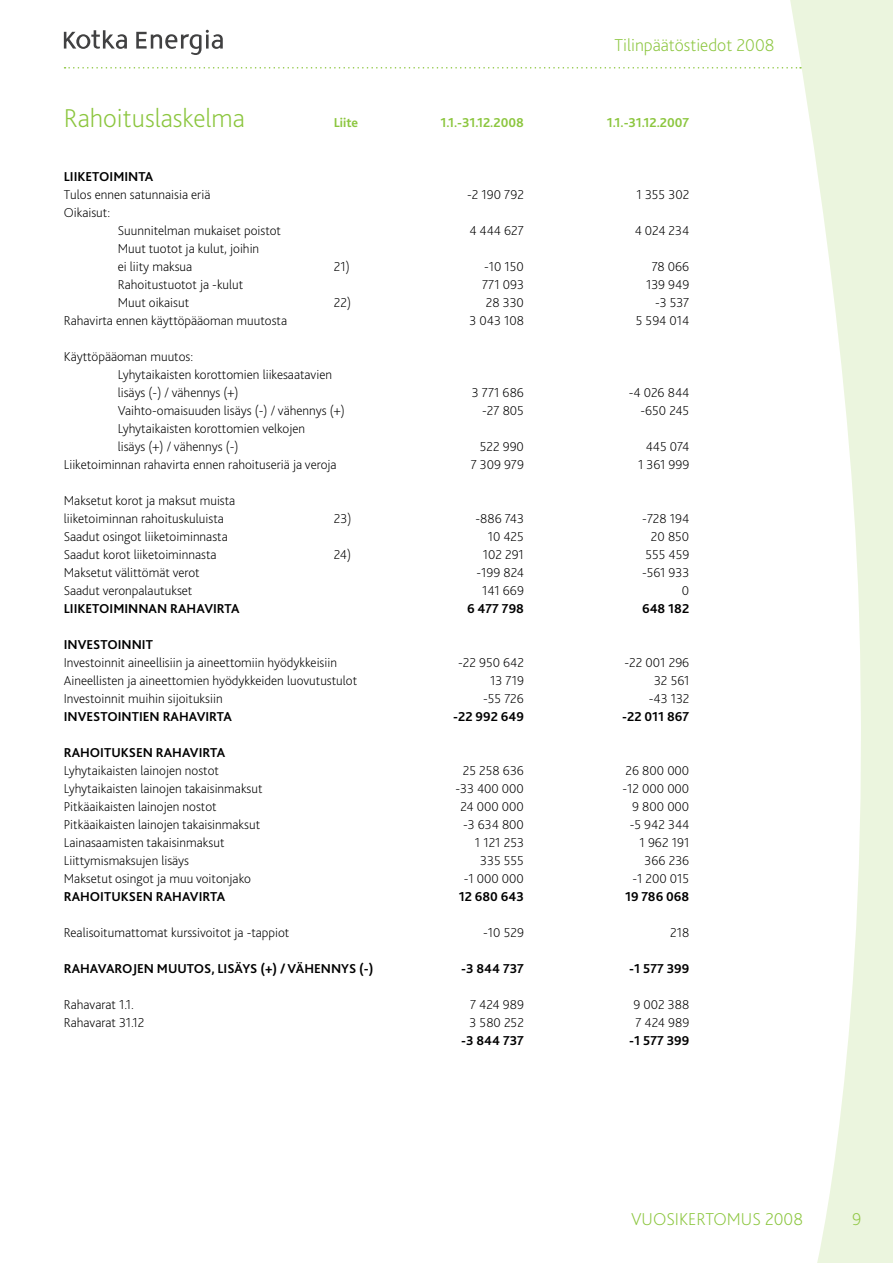
<style>
.page{position:relative;width:893px;height:1263px;background:#fff}
.page>*{position:absolute;margin:0;border:0;box-sizing:border-box;transform-origin:0 0}
.t1{font:200 27px "Bliss 2";color:#8cc63f}
.t2{font:200 18px "Bliss 2";color:#8cc63f}
.t3{font:200 13.5px/18px "Bliss 2";color:#000;text-align:right}
.t4{font:700 13.5px "Bliss 2";color:#000}
.t5{font:700 13.5px "Bliss 2";color:#8cc63f}
</style>
<div class="page">
<svg style="left:65px;top:67px;width:723px;height:2px"></svg>
<svg style="left:790px;top:0;width:103px;height:1263px;fill:#ebf5de"></svg>
<svg style="left:64px;top:30px;width:63px;height:19px"></svg>
<svg style="left:136px;top:30px;width:87px;height:25px"></svg>
<h1 class="t1" style="left:64px;top:102px;width:183px">Rahoituslaskelma</h1>
<p class="t5" style="left:334px;top:114px;width:26px">Liite</p>
<p class="t4" style="left:64px;top:168px;width:91px">LIIKETOIMINTA</p>
<p class="t3" style="left:64px;top:186px;width:148px">Tulos ennen satunnaisia eriä</p>
<p class="t3" style="left:64px;top:204px;width:48px">Oikaisut:</p>
<p class="t3" style="left:118px;top:222px;width:165px">Suunnitelman mukaiset poistot</p>
<p class="t3" style="left:118px;top:240px;width:143px">Muut tuotot ja kulut, joihin</p>
<p class="t3" style="left:118px;top:258px;width:76px">ei liity maksua</p>
<p class="t3" style="left:334px;top:258px;width:17px">21)</p>
<p class="t3" style="left:118px;top:275px;width:127px;text-align:left">Rahoitustuotot ja -kulut<br>Muut oikaisut</p>
<p class="t3" style="left:334px;top:293px;width:19px">22)</p>
<p class="t3" style="left:64px;top:311px;width:225px">Rahavirta ennen käyttöpääoman muutosta</p>
<p class="t3" style="left:64px;top:347px;width:131px">Käyttöpääoman muutos:</p>
<p class="t3" style="left:118px;top:365px;width:216px">Lyhytaikaisten korottomien liikesaatavien</p>
<p class="t3" style="left:118px;top:383px;width:122px">lisäys (-) / vähennys (+)</p>
<p class="t3" style="left:118px;top:401px;width:228px">Vaihto-omaisuuden lisäys (-) / vähennys (+)</p>
<p class="t3" style="left:118px;top:419px;width:189px">Lyhytaikaisten korottomien velkojen</p>
<p class="t3" style="left:118px;top:437px;width:122px">lisäys (+) / vähennys (-)</p>
<p class="t3" style="left:64px;top:455px;width:274px">Liiketoiminnan rahavirta ennen rahoituseriä ja veroja</p>
<p class="t3" style="left:64px;top:491px;width:173px;text-align:left">Maksetut korot ja maksut muista liiketoiminnan rahoituskuluista</p>
<p class="t3" style="left:334px;top:509px;width:19px">23)</p>
<p class="t3" style="left:64px;top:527px;width:165px;text-align:left">Saadut osingot liiketoiminnasta<br>Saadut korot liiketoiminnasta</p>
<p class="t3" style="left:334px;top:545px;width:19px">24)</p>
<p class="t3" style="left:64px;top:563px;width:137px;text-align:left">Maksetut välittömät verot<br>Saadut veronpalautukset</p>
<p class="t4" style="left:64px;top:600px;width:177px">LIIKETOIMINNAN RAHAVIRTA</p>
<p class="t4" style="left:64px;top:636px;width:91px">INVESTOINNIT</p>
<p class="t3" style="left:64px;top:653px;width:295px;text-align:left">Investoinnit aineellisiin ja aineettomiin hyödykkeisiin<br>Aineellisten ja aineettomien hyödykkeiden luovutustulot<br>Investoinnit muihin sijoituksiin</p>
<p class="t4" style="left:64px;top:708px;width:170px">INVESTOINTIEN RAHAVIRTA</p>
<p class="t4" style="left:64px;top:744px;width:163px">RAHOITUKSEN RAHAVIRTA</p>
<p class="t3" style="left:64px;top:761px;width:200px;text-align:left">Lyhytaikaisten lainojen nostot Lyhytaikaisten lainojen takaisinmaksut Pitkäaikaisten lainojen nostot Pitkäaikaisten lainojen takaisinmaksut Lainasaamisten takaisinmaksut Liittymismaksujen lisäys<br>Maksetut osingot ja muu voitonjako</p>
<p class="t4" style="left:64px;top:888px;width:163px">RAHOITUKSEN RAHAVIRTA</p>
<p class="t3" style="left:64px;top:923px;width:227px">Realisoitumattomat kurssivoitot ja -tappiot</p>
<p class="t4" style="left:64px;top:960px;width:311px">RAHAVAROJEN MUUTOS, LISÄYS (+) / VÄHENNYS (-)</p>
<p class="t3" style="left:64px;top:995px;width:82px;text-align:left">Rahavarat 1.1.<br>Rahavarat 31.12</p>
<p class="t5" style="left:440px;top:114px;width:85px">1.1.-31.12.2008</p>
<p class="t3" style="left:467px;top:185px;width:58px">-2 190 792</p>
<p class="t3" style="left:469px;top:221px;width:56px">4 444 627</p>
<p class="t3" style="left:469px;top:257px;width:56px">-10 150<br>771 093<br>28 330<br>3 043 108</p>
<p class="t3" style="left:472px;top:383px;width:54px">3 771 686 -27 805</p>
<p class="t3" style="left:471px;top:437px;width:55px">522 990<br>7 309 979</p>
<p class="t3" style="left:475px;top:509px;width:50px">-886 743<br>10 425<br>102 291 -199 824<br>141 669</p>
<p class="t4" style="left:467px;top:600px;width:58px">6 477 798</p>
<p class="t3" style="left:458px;top:653px;width:67px">-22 950 642<br>13 719<br>-55 726</p>
<p class="t4" style="left:453px;top:708px;width:72px">-22 992 649</p>
<p class="t3" style="left:455px;top:761px;width:70px">25 258 636 -33 400 000<br>24 000 000 -3 634 800<br>1 121 253<br>335 555<br>-1 000 000</p>
<p class="t4" style="left:459px;top:888px;width:67px">12 680 643</p>
<p class="t3" style="left:483px;top:923px;width:42px">-10 529</p>
<p class="t4" style="left:461px;top:960px;width:64px">-3 844 737</p>
<p class="t3" style="left:470px;top:995px;width:56px;text-align:left">7 424 989<br>3 580 252</p>
<p class="t4" style="left:461px;top:1032px;width:64px">-3 844 737</p>
<h2 class="t2" style="left:615px;top:34px;width:161px">Tilinpäätöstiedot 2008</h2>
<p class="t5" style="left:607px;top:114px;width:84px">1.1.-31.12.2007</p>
<p class="t3" style="left:637px;top:185px;width:54px">1 355 302</p>
<p class="t3" style="left:635px;top:221px;width:56px">4 024 234</p>
<p class="t3" style="left:636px;top:257px;width:55px">78 066<br>139 949 -3 537<br>5 594 014</p>
<p class="t3" style="left:629px;top:383px;width:62px">-4 026 844 -650 245</p>
<p class="t3" style="left:638px;top:437px;width:53px;text-align:center">445 074<br>1 361 999</p>
<p class="t3" style="left:642px;top:509px;width:49px">-728 194<br>20 850<br>555 459 -561 933<br>0</p>
<p class="t4" style="left:642px;top:600px;width:49px">648 182</p>
<p class="t3" style="left:625px;top:653px;width:66px">-22 001 296<br>32 561<br>-43 132</p>
<p class="t4" style="left:622px;top:708px;width:69px">-22 011 867</p>
<p class="t3" style="left:622px;top:761px;width:68px">26 800 000 -12 000 000<br>9 800 000 -5 942 344<br>1 962 191<br>366 236<br>-1 200 015</p>
<p class="t4" style="left:625px;top:888px;width:66px">19 786 068</p>
<p class="t3" style="left:670px;top:923px;width:21px">218</p>
<p class="t4" style="left:629px;top:960px;width:61px">-1 577 399</p>
<p class="t3" style="left:633px;top:995px;width:57px;text-align:left">9 002 388<br>7 424 989</p>
<p class="t4" style="left:629px;top:1032px;width:61px">-1 577 399</p>
<h2 class="t2" style="left:631px;top:1208px;width:174px">VUOSIKERTOMUS 2008</h2>
<h2 class="t2" style="left:852px;top:1207px;width:11px">9</h2>
</div>
